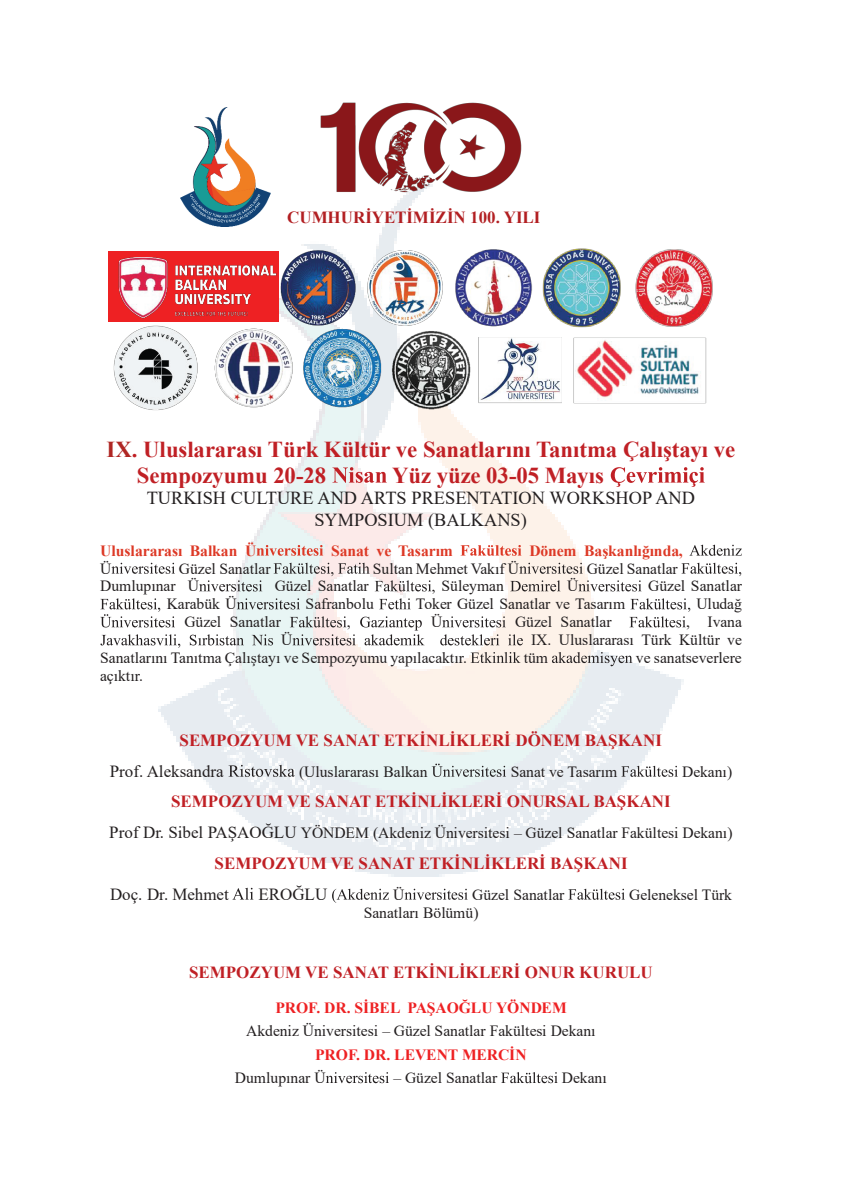
<style>
.page{position:relative;width:842px;height:1191px;background:#fff}
.page>*{position:absolute;margin:0;border:0;box-sizing:border-box;transform-origin:0 0}
.t1{font:700 22.7px/25.8px "Times New Roman";letter-spacing:-.005em;color:#c02025}
.t2{font:18.3px/21.7px "Times New Roman";color:#231f20;text-align:center}
.t3{font:700 17px "Times New Roman";color:#c02025}
.t4{font:17px "Times New Roman";color:#231f20}
.t5{font:700 17px "Times New Roman";color:#b21f22}
.t6{font:15.6px "Times New Roman";color:#231f20}
.t7{font:700 15.6px "Times New Roman";color:#dd3926}
.t8{font:700 15.6px "Times New Roman";letter-spacing:-.005em;color:#ee2123}
.s1{color:#af2623}
.s2{font-size:17px}
</style>
<div class="page">
<img style="left:159px;top:196px;width:524px;height:681px">
<img style="left:180px;top:107px;width:91px;height:120px">
<svg style="left:332px;top:467px;width:55px;height:16px"></svg>
<svg style="left:611px;top:467px;width:94px;height:20px"></svg>
<svg style="left:257px;top:545px;width:66px;height:11px"></svg>
<svg style="left:460px;top:545px;width:61px;height:11px"></svg>
<svg style="left:689px;top:545px;width:53px;height:11px"></svg>
<svg style="left:111px;top:563px;width:64px;height:11px"></svg>
<svg style="left:519px;top:563px;width:64px;height:11px"></svg>
<svg style="left:681px;top:563px;width:60px;height:13px"></svg>
<svg style="left:510px;top:580px;width:50px;height:11px"></svg>
<svg style="left:578px;top:580px;width:63px;height:11px"></svg>
<svg style="left:199px;top:563px;width:236px;height:46px"></svg>
<svg style="left:100px;top:598px;width:75px;height:29px"></svg>
<svg style="left:442px;top:616px;width:64px;height:11px"></svg>
<svg style="left:629px;top:598px;width:61px;height:29px"></svg>
<svg style="left:100px;top:634px;width:80px;height:14px"></svg>
<svg style="left:190px;top:634px;width:54px;height:11px"></svg>
<svg style="left:252px;top:634px;width:21px;height:11px"></svg>
<svg style="left:290px;top:616px;width:134px;height:29px"></svg>
<svg style="left:440px;top:634px;width:59px;height:11px"></svg>
<svg style="left:508px;top:634px;width:15px;height:11px"></svg>
<svg style="left:471px;top:652px;width:49px;height:11px"></svg>
<svg style="left:552px;top:652px;width:80px;height:14px"></svg>
<svg style="left:228px;top:765px;width:67px;height:12px"></svg>
<svg style="left:432px;top:763px;width:74px;height:14px"></svg>
<svg style="left:621px;top:766px;width:57px;height:11px"></svg>
<svg style="left:233px;top:887px;width:20px;height:12px"></svg>
<svg style="left:332px;top:888px;width:57px;height:15px"></svg>
<svg style="left:404px;top:888px;width:63px;height:11px"></svg>
<svg style="left:568px;top:888px;width:56px;height:11px"></svg>
<svg style="left:326px;top:1072px;width:63px;height:11px"></svg>
<svg style="left:501px;top:1072px;width:57px;height:11px"></svg>
<img style="left:320px;top:102px;width:202px;height:94px">
<img style="left:108px;top:238px;width:605px;height:186px">
<p class="t5" style="left:287px;top:205px;width:255px">CUMHURİYETİMİZİN 100. YILI</p>
<h1 class="t1" style="left:137px;top:435px;width:600px;text-indent:-30px"><span class="s1">IX</span>. Uluslararası Türk Kültür ve Sanatlarını Tanıtma Çalıştayı ve<br>Sempozyumu 20-28</h1>
<h1 class="t1" style="left:392px;top:461px;width:213px">Yüz yüze 03-05 Mayıs</h1>
<p class="t2" style="left:147px;top:487px;width:550px">TURKISH CULTURE AND ARTS PRESENTATION WORKSHOP AND<br>SYMPOSIUM (BALKANS)</p>
<p class="t7" style="left:100px;top:539px;width:158px">Uluslararası Balkan Ü</p>
<p class="t7" style="left:331px;top:539px;width:123px">Sanat ve Tasarım</p>
<p class="t7" style="left:529px;top:539px;width:155px">Dönem Başkanlığında,</p>
<p class="t6" style="left:100px;top:557px;width:13px">Ü</p>
<p class="t6" style="left:179px;top:557px;width:93px">Güzel Sanatlar</p>
<p class="t6" style="left:373px;top:557px;width:148px">Sultan Mehmet Vakıf Ü</p>
<p class="t6" style="left:587px;top:557px;width:93px">Güzel Sanatlar</p>
<p class="t6" style="left:100px;top:575px;width:100px">Dumlupınar Ü</p>
<p class="t6" style="left:275px;top:575px;width:96px">Güzel Sanatlar</p>
<p class="t6" style="left:441px;top:575px;width:64px">Süleyman</p>
<p class="t6" style="left:567px;top:575px;width:13px">Ü</p>
<p class="t6" style="left:648px;top:575px;width:95px">Güzel Sanatlar</p>
<p class="t6" style="left:167px;top:593px;width:72px">Karabük Ü</p>
<p class="t6" style="left:306px;top:593px;width:70px">Safranbolu</p>
<p class="t6" style="left:416px;top:593px;width:211px">Toker Güzel Sanatlar ve Tasarım</p>
<p class="t6" style="left:696px;top:593px;width:47px">Uludağ</p>
<p class="t6" style="left:184px;top:611px;width:98px">Güzel Sanatlar</p>
<p class="t6" style="left:347px;top:611px;width:5px">,</p>
<p class="t6" style="left:431px;top:611px;width:13px">Ü</p>
<p class="t6" style="left:515px;top:611px;width:98px">Güzel Sanatlar</p>
<p class="t6" style="left:686px;top:611px;width:57px">, Ivana</p>
<p class="t6" style="left:281px;top:629px;width:13px">Ü</p>
<p class="t6" style="left:531px;top:629px;width:212px">IX. Uluslararası Türk Kültür ve</p>
<p class="t6" style="left:100px;top:646px;width:368px">Sanatlarını Tanıtma Çalıştayı ve Sempozyumu yapılacaktır.</p>
<p class="t6" style="left:524px;top:646px;width:26px">tüm</p>
<p class="t6" style="left:636px;top:646px;width:107px">ve sanatseverlere</p>
<p class="t6" style="left:100px;top:664px;width:44px">açıktır.</p>
<p class="t3" style="left:180px;top:728px;width:484px">SEMPOZYUM VE SANAT ETKİNLİKLERİ DÖNEM BAŞKANI</p>
<p class="t4" style="left:110px;top:759px;width:116px">Prof. Aleksandra</p>
<p class="t6" style="left:299px;top:760px;width:130px">(Uluslararası Balkan</p>
<p class="t6" style="left:511px;top:760px;width:108px">Sanat ve Tasarım</p>
<p class="t6" style="left:682px;top:760px;width:52px">Dekanı)</p>
<p class="t3" style="left:171px;top:789px;width:501px">SEMPOZYUM VE SANAT ETKİNLİKLERİ ONURSAL BAŞKANI</p>
<p class="t6" style="left:109px;top:822px;width:625px"><span class="s2">Prof Dr. Sibel PAŞAOĞLU</span> YÖNDEM (Akdeniz Üniversitesi – Güzel Sanatlar Fakültesi Dekanı)</p>
<p class="t3" style="left:215px;top:851px;width:415px">SEMPOZYUM VE SANAT ETKİNLİKLERİ BAŞKANI</p>
<p class="t4" style="left:110px;top:882px;width:120px">Doç. Dr. Mehmet</p>
<p class="t4" style="left:258px;top:882px;width:70px">EROĞLU</p>
<p class="t6" style="left:393px;top:883px;width:13px">Ü</p>
<p class="t6" style="left:472px;top:883px;width:94px">Güzel Sanatlar</p>
<p class="t6" style="left:629px;top:883px;width:104px">Geleneksel Türk</p>
<p class="t6" style="left:364px;top:901px;width:116px">Sanatları Bölümü)</p>
<p class="t3" style="left:189px;top:959px;width:465px">SEMPOZYUM VE SANAT ETKİNLİKLERİ ONUR KURULU</p>
<p class="t8" style="left:275px;top:996px;width:293px">PROF. DR. SİBEL PAŞAOĞLU YÖNDEM</p>
<p class="t6" style="left:246px;top:1019px;width:351px">Akdeniz Üniversitesi – Güzel Sanatlar Fakültesi Dekanı</p>
<p class="t8" style="left:315px;top:1043px;width:213px">PROF. DR. LEVENT MERCİN</p>
<p class="t6" style="left:235px;top:1066px;width:92px">Dumlupınar Ü</p>
<p class="t6" style="left:393px;top:1066px;width:105px">– Güzel Sanatlar</p>
<p class="t6" style="left:562px;top:1066px;width:46px">Dekanı</p>
</div>
